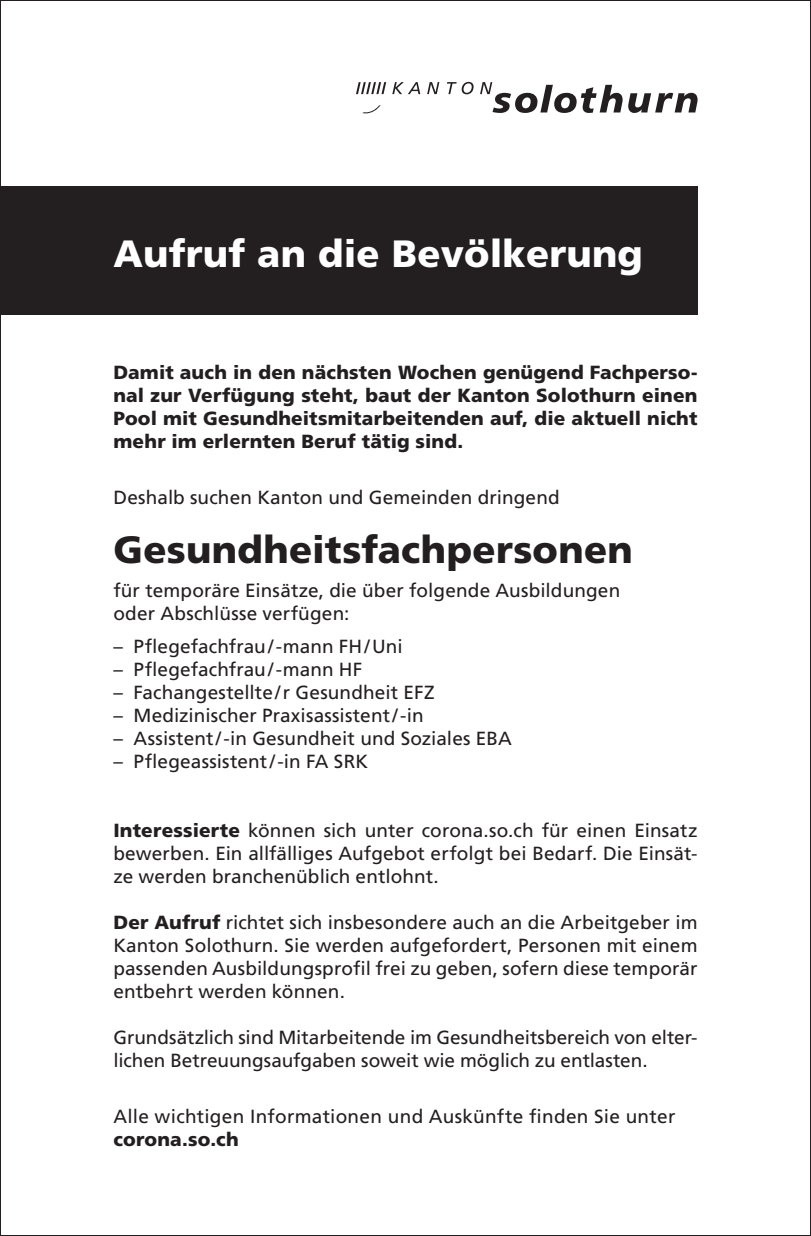
<style>
.page{position:relative;width:811px;height:1236px;background:#fff}
.page>*{position:absolute;margin:0;border:0;box-sizing:border-box;transform-origin:0 0}
.t1{font:900 38px "Frutiger";letter-spacing:.01em;color:#231f20}
.t2{font:900 38px "Frutiger";letter-spacing:.005em;color:#fff}
.t3{font:19px/23px "Frutiger";letter-spacing:.005em;color:#231f20}
.t4{font:900 19px/23px "Frutiger";letter-spacing:.01em;color:#231f20;text-align:justify}
.s1{font-family:"Frutiger CE";font-weight:900}
.s2{font-weight:900}
</style>
<div class="page">
<div style="left:0;top:186px;width:697px;height:129px;background:#231f20"></div>
<svg style="left:362px;top:105px;width:19px;height:8px"></svg>
<svg style="left:392px;top:82px;width:28px;height:12px"></svg>
<svg style="left:427px;top:82px;width:12px;height:12px"></svg>
<svg style="left:447px;top:82px;width:26px;height:12px"></svg>
<svg style="left:356px;top:82px;width:30px;height:12px"></svg>
<svg style="left:480px;top:82px;width:142px;height:31px"></svg>
<svg style="left:628px;top:93px;width:69px;height:20px"></svg>
<h1 class="t2" style="left:113px;top:231px;width:531px">Aufruf an die Bevölkerung</h1>
<p class="t4" style="left:113px;top:360px;width:585px">Damit auch in den nächsten Wochen genügend Fachperso&shy;nal zur Verfügung steht, baut der Kanton Solothurn einen Pool mit Gesundheitsmitarbeitenden auf, die aktuell nicht mehr im erlernten Beruf tätig sind.</p>
<p class="t3" style="left:113px;top:486px;width:448px">Deshalb suchen Kanton und Gemeinden dringend</p>
<h1 class="t1" style="left:113px;top:526px;width:521px">Gesundheitsfachpersonen</h1>
<p class="t3" style="left:113px;top:579px;width:508px">für temporäre Einsätze, die über folgende Ausbildungen oder Abschlüsse verfügen:</p>
<p class="t3" style="left:113px;top:635px;width:291px">– Pflegefachfrau/-mann FH/Uni</p>
<p class="t3" style="left:113px;top:658px;width:250px">– Pflegefachfrau/-mann HF</p>
<p class="t3" style="left:113px;top:681px;width:323px">– Fachangestellte/r Gesundheit EFZ</p>
<p class="t3" style="left:113px;top:704px;width:312px">– Medizinischer Praxisassistent/-in</p>
<p class="t3" style="left:113px;top:727px;width:400px">– Assistent/-in Gesundheit und Soziales EBA</p>
<p class="t3" style="left:113px;top:750px;width:256px">– Pflegeassistent/-in FA SRK</p>
<p class="t3" style="left:113px;top:819px;width:585px;text-align:justify"><span class="s1">Interessierte</span> können sich unter corona.so.ch für einen Einsatz bewerben. Ein allfälliges Aufgebot erfolgt bei Bedarf. Die Einsät&shy;ze werden branchenüblich entlohnt.</p>
<p class="t3" style="left:113px;top:911px;width:585px;text-align:justify"><span class="s2">Der Aufruf</span> richtet sich insbesondere auch an die Arbeitgeber im Kanton Solothurn. Sie werden aufgefordert, Personen mit einem passenden Ausbildungsprofil frei zu geben, sofern diese temporär entbehrt werden können.</p>
<p class="t3" style="left:113px;top:1026px;width:585px">Grundsätzlich sind Mitarbeitende im Gesundheitsbereich von elter&shy;lichen Betreuungsaufgaben soweit wie möglich zu entlasten.</p>
<p class="t3" style="left:113px;top:1105px;width:563px">Alle wichtigen Informationen und Auskünfte finden Sie unter</p>
<p class="t4" style="left:113px;top:1128px;width:127px">corona.so.ch</p>
</div>
